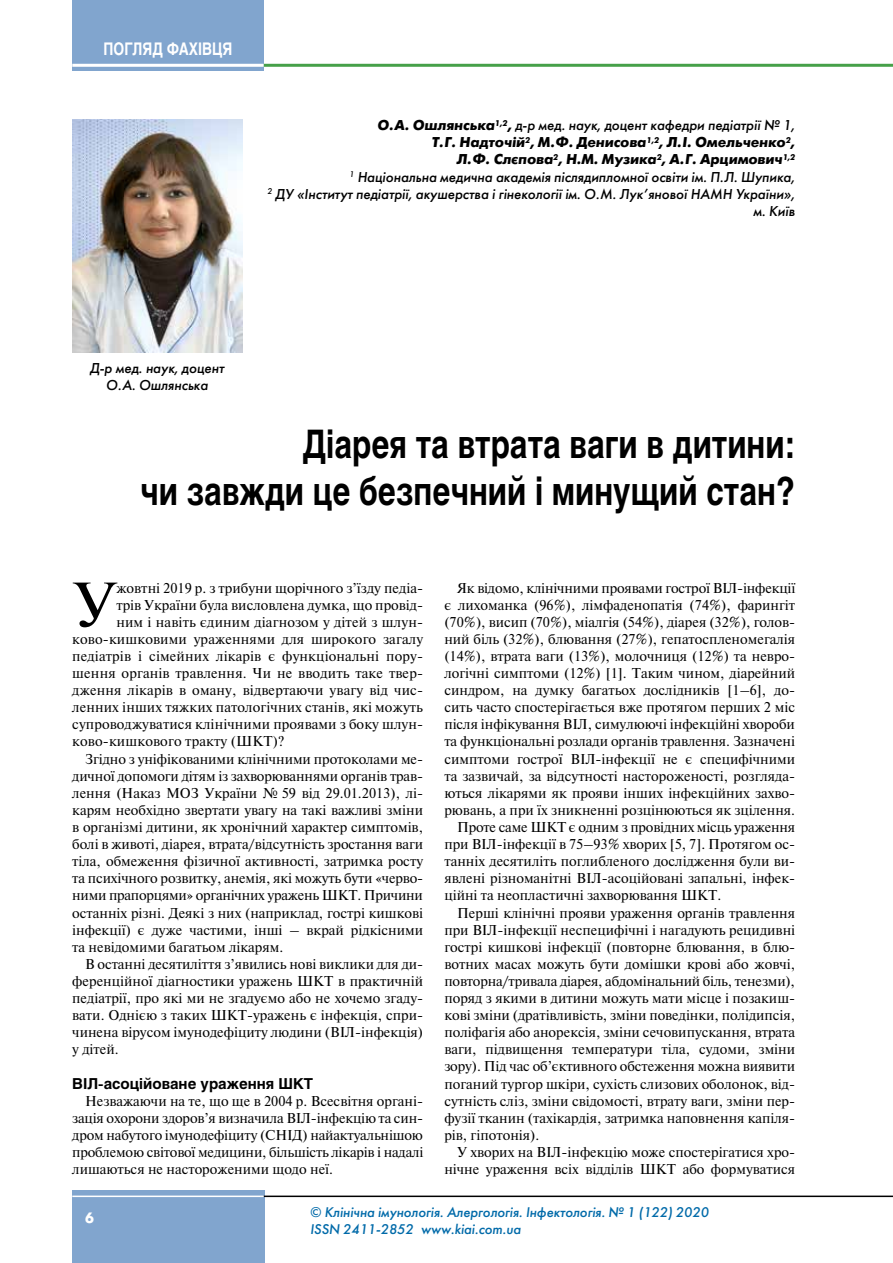
<style>
.page{position:relative;width:893px;height:1263px;background:#fff}
.page>*{position:absolute;margin:0;border:0;box-sizing:border-box;transform-origin:0 0}
.t1{font:63.15px "Newton C";color:#000}
.t2{font:700 39px/46.8px "Helios";color:#000;text-align:right;scale:.8 1}
.t3{font:700 17.25px "Helios";color:#fff;scale:.8 1}
.t4{font:700 15px "Helios";color:#000}
.t5{font:700 15px "Futuris C";color:#fff}
.t6{font:14.25px/17.1px "Newton C";color:#000;text-align:justify}
.t7{font:italic 14.25px/17.1px "Futuris C";color:#000;text-align:right}
.t8{font:italic 13.95px/16.8px "Futuris C";color:#006aa9}
.s1{font-weight:700}
</style>
<div class="page">
<div style="left:72px;top:0;width:192px;height:70px;background:#81a5ce"></div>
<hr style="left:264px;top:64px;width:629px;height:3px;background:#46a049">
<hr style="left:72px;top:64px;width:192px;height:3px;background:#fff">
<div style="left:72px;top:1191px;width:192px;height:72px;background:#81a5ce"></div>
<hr style="left:264px;top:1195px;width:629px;height:2px;background:#000">
<hr style="left:72px;top:1195px;width:192px;height:2px;background:#fff">
<img style="left:73px;top:119px;width:169px;height:233px">
<p class="t3" style="left:104px;top:39px;width:162px">ПОГЛЯД ФАХІВЦЯ</p>
<p class="t7" style="left:267px;top:117px;width:529px"><span class="s1">О. А. Ошлянська</span><sup>1,2</sup><span class="s1">,</span> д-р мед. наук, доцент кафедри педіатрії № 1,<br><span class="s1">Т. Г. Надточій</span><sup>2</sup><span class="s1">, М. Ф. Денисова</span><sup>1,2</sup><span class="s1">, Л. І. Омельченко</span><sup>2</sup><span class="s1">,<br>Л. Ф. Слєпова</span><sup>2</sup><span class="s1">, Н.М. Музика</span><sup>2</sup><span class="s1">, А. Г. Арцимович</span><sup>1,2<br></sup><sup>1</sup> Національна медична академія післядипломної освіти ім. П.Л. Шупика,<br><sup>2</sup> ДУ «Інститут педіатрії, акушерства і гінекології ім. О.М. Лук’янової НАМН України», м. Київ</p>
<p class="t7" style="left:90px;top:360px;width:136px;text-align:center">Д-р мед. наук, доцент<br>О.А. Ошлянська</p>
<h2 class="t2" style="left:140px;top:421px;width:820px">Діарея та втрата ваги в дитини:<br>чи завжди це безпечний і минущий стан?</h2>
<h1 class="t1" style="left:72px;top:571px;width:45px">У</h1>
<p class="t6" style="left:116px;top:579px;width:308px">жовтні 2019 р. з трибуни щорічного з’їзду педіа-</p>
<p class="t6" style="left:116px;top:596px;width:308px">трів України була висловлена думка, що провід-</p>
<p class="t6" style="left:116px;top:613px;width:308px">ним і навіть єдиним діагнозом у дітей з шлун-</p>
<p class="t6" style="left:72px;top:630px;width:352px">ково-кишковими ураженнями для широкого загалу</p>
<p class="t6" style="left:72px;top:648px;width:352px">педіатрів і сімейних лікарів є функціональні пору-</p>
<p class="t6" style="left:72px;top:665px;width:352px">шення органів травлення. Чи не вводить таке твер-</p>
<p class="t6" style="left:72px;top:682px;width:352px">дження лікарів в оману, відвертаючи увагу від чис-</p>
<p class="t6" style="left:72px;top:699px;width:352px">ленних інших тяжких патологічних станів, які можуть</p>
<p class="t6" style="left:72px;top:716px;width:352px">супроводжуватися клінічними проявами з боку шлун-</p>
<p class="t6" style="left:72px;top:733px;width:214px">ково-кишкового тракту (ШКТ)?</p>
<p class="t6" style="left:85px;top:750px;width:340px">Згідно з уніфікованими клінічними протоколами ме-</p>
<p class="t6" style="left:72px;top:767px;width:352px">дичної допомоги дітям із захворюваннями органів трав-</p>
<p class="t6" style="left:72px;top:784px;width:352px">лення (Наказ МОЗ України № 59 від 29.01.2013), лі-</p>
<p class="t6" style="left:72px;top:801px;width:352px">карям необхідно звертати увагу на такі важливі зміни</p>
<p class="t6" style="left:72px;top:819px;width:352px">в організмі дитини, як хронічний характер симптомів,</p>
<p class="t6" style="left:72px;top:836px;width:352px">болі в животі, діарея, втрата/відсутність зростання ваги</p>
<p class="t6" style="left:72px;top:853px;width:352px">тіла, обмеження фізичної активності, затримка росту</p>
<p class="t6" style="left:72px;top:870px;width:352px">та психічного розвитку, анемія, які можуть бути «черво-</p>
<p class="t6" style="left:72px;top:887px;width:352px">ними прапорцями» органічних уражень ШКТ. Причини</p>
<p class="t6" style="left:72px;top:904px;width:352px">останніх різні. Деякі з них (наприклад, гострі кишкові</p>
<p class="t6" style="left:72px;top:921px;width:352px">інфекції) є дуже частими, інші – вкрай рідкісними</p>
<p class="t6" style="left:72px;top:938px;width:213px">та невідомими багатьом лікарям.</p>
<p class="t6" style="left:85px;top:955px;width:340px">В останні десятиліття з’явились нові виклики для ди-</p>
<p class="t6" style="left:72px;top:972px;width:352px">ференційної діагностики уражень ШКТ в практичній</p>
<p class="t6" style="left:72px;top:990px;width:352px">педіатрії, про які ми не згадуємо або не хочемо згаду-</p>
<p class="t6" style="left:72px;top:1007px;width:352px">вати. Однією з таких ШКТ-уражень є інфекція, спри-</p>
<p class="t6" style="left:72px;top:1024px;width:352px">чинена вірусом імунодефіциту людини (ВІЛ-інфекція)</p>
<p class="t6" style="left:72px;top:1041px;width:48px">у дітей.</p>
<p class="t4" style="left:72px;top:1074px;width:242px">ВІЛ-асоційоване ураження ШКТ</p>
<p class="t6" style="left:72px;top:1092px;width:353px;text-indent:13px">Незважаючи на те, що ще в 2004 р. Всесвітня органі&shy;зація охорони здоров’я визначила ВІЛ-інфекцію та син&shy;дром набутого імунодефіциту (СНІД) найактуальнішою проблемою світової медицини, більшість лікарів і надалі лишаються не настороженими щодо неї.</p>
<p class="t6" style="left:457px;top:579px;width:340px">Як відомо, клінічними проявами гострої ВІЛ-інфекції</p>
<p class="t6" style="left:444px;top:596px;width:352px">є лихоманка (96%), лімфаденопатія (74%), фарингіт</p>
<p class="t6" style="left:444px;top:613px;width:352px">(70%), висип (70%), міалгія (54%), діарея (32%), голов-</p>
<p class="t6" style="left:444px;top:630px;width:352px">ний біль (32%), блювання (27%), гепатоспленомегалія</p>
<p class="t6" style="left:444px;top:648px;width:352px">(14%), втрата ваги (13%), молочниця (12%) та невро-</p>
<p class="t6" style="left:444px;top:665px;width:352px">логічні симптоми (12%) [1]. Таким чином, діарейний</p>
<p class="t6" style="left:444px;top:682px;width:352px">синдром, на думку багатьох дослідників [1–6], до-</p>
<p class="t6" style="left:444px;top:699px;width:352px">сить часто спостерігається вже протягом перших 2 міс</p>
<p class="t6" style="left:444px;top:716px;width:352px">після інфікування ВІЛ, симулюючі інфекційні хвороби</p>
<p class="t6" style="left:444px;top:733px;width:352px">та функціональні розлади органів травлення. Зазначені</p>
<p class="t6" style="left:444px;top:750px;width:352px">симптоми гострої ВІЛ-інфекції не є специфічними</p>
<p class="t6" style="left:444px;top:767px;width:352px">та зазвичай, за відсутності настороженості, розгляда-</p>
<p class="t6" style="left:444px;top:784px;width:352px">ються лікарями як прояви інших інфекційних захво-</p>
<p class="t6" style="left:444px;top:801px;width:352px">рювань, а при їх зникненні розцінюються як зцілення.</p>
<p class="t6" style="left:457px;top:819px;width:339px">Проте саме ШКТ є одним з провідних місць ураження</p>
<p class="t6" style="left:444px;top:836px;width:352px">при ВІЛ-інфекції в 75–93% хворих [5, 7]. Протягом ос-</p>
<p class="t6" style="left:444px;top:853px;width:352px">танніх десятиліть поглибленого дослідження були ви-</p>
<p class="t6" style="left:444px;top:870px;width:352px">явлені різноманітні ВІЛ-асоційовані запальні, інфек-</p>
<p class="t6" style="left:444px;top:887px;width:279px">ційні та неопластичні захворювання ШКТ.</p>
<p class="t6" style="left:457px;top:904px;width:340px">Перші клінічні прояви ураження органів травлення</p>
<p class="t6" style="left:444px;top:921px;width:352px">при ВІЛ-інфекції неспецифічні і нагадують рецидивні</p>
<p class="t6" style="left:444px;top:938px;width:352px">гострі кишкові інфекції (повторне блювання, в блю-</p>
<p class="t6" style="left:444px;top:955px;width:352px">вотних масах можуть бути домішки крові або жовчі,</p>
<p class="t6" style="left:444px;top:972px;width:352px">повторна/тривала діарея, абдомінальний біль, тенезми),</p>
<p class="t6" style="left:444px;top:990px;width:352px">поряд з якими в дитини можуть мати місце і позакиш-</p>
<p class="t6" style="left:444px;top:1007px;width:352px">кові зміни (дратівливість, зміни поведінки, полідипсія,</p>
<p class="t6" style="left:444px;top:1024px;width:352px">поліфагія або анорексія, зміни сечовипускання, втрата</p>
<p class="t6" style="left:444px;top:1041px;width:352px">ваги, підвищення температури тіла, судоми, зміни</p>
<p class="t6" style="left:444px;top:1058px;width:352px">зору). Під час об’єктивного обстеження можна виявити</p>
<p class="t6" style="left:444px;top:1075px;width:352px">поганий тургор шкіри, сухість слизових оболонок, від-</p>
<p class="t6" style="left:444px;top:1092px;width:352px">сутність сліз, зміни свідомості, втрату ваги, зміни пер-</p>
<p class="t6" style="left:444px;top:1109px;width:352px">фузії тканин (тахікардія, затримка наповнення капіля-</p>
<p class="t6" style="left:444px;top:1126px;width:97px">рів, гіпотонія).</p>
<p class="t6" style="left:457px;top:1143px;width:340px">У хворих на ВІЛ-інфекцію може спостерігатися хро-</p>
<p class="t6" style="left:444px;top:1161px;width:352px">нічне ураження всіх відділів ШКТ або формуватися</p>
<p class="t5" style="left:85px;top:1209px;width:10px">6</p>
<p class="t8" style="left:310px;top:1204px;width:400px">© Клінічна імунологія. Алергологія. Інфектологія. № 1 (122) 2020<br>ISSN 2411-2852 www.kiai.com.ua</p>
</div>
